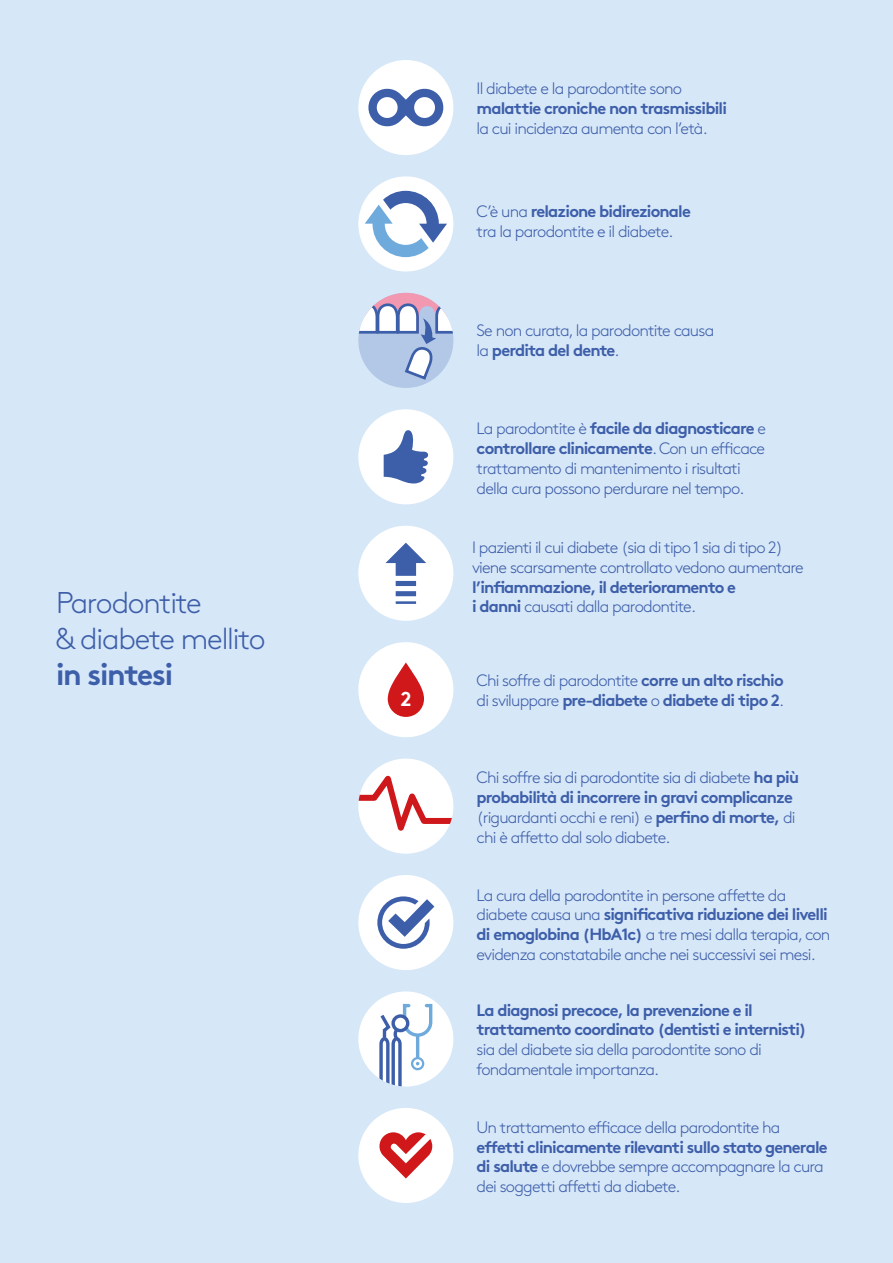
<style>
.page{position:relative;width:893px;height:1263px;background:#d6e7f8}
.page>*{position:absolute;margin:0;border:0;box-sizing:border-box;transform-origin:0 0}
.t1{font:300 30px/36px "Brown";letter-spacing:-.04em;color:#3d5ea9}
.t2{font:700 30px "Brown";letter-spacing:-.04em;color:#3d5ea9}
.t3{font:700 20.1px "Brown";color:#fff}
.t4{font:300 16.5px/19.8px "Brown";letter-spacing:-.05em;color:#3d5ea9}
.t5{font:700 16.5px/19.8px "Brown";letter-spacing:-.05em;color:#3d5ea9}
.s1{font-weight:700}
.s2{font-weight:300}
</style>
<div class="page">
<div style="left:358px;top:60px;width:95px;height:95px;background:#fff;border-radius:50%"></div>
<svg style="left:368px;top:88px;width:76px;height:39px"></svg>
<div style="left:358px;top:176px;width:95px;height:95px;background:#fff;border-radius:50%"></div>
<svg style="left:365px;top:191px;width:82px;height:66px"></svg>
<div style="left:358px;top:759px;width:95px;height:95px;background:#fff;border-radius:50%"></div>
<svg style="left:358px;top:765px;width:95px;height:83px"></svg>
<div style="left:358px;top:875px;width:95px;height:95px;background:#fff;border-radius:50%"></div>
<svg style="left:377px;top:896px;width:57px;height:53px"></svg>
<div style="left:358px;top:1108px;width:95px;height:95px;background:#fff;border-radius:50%"></div>
<svg style="left:379px;top:1132px;width:53px;height:46px"></svg>
<div style="left:358px;top:991px;width:95px;height:95px;background:#fff;border-radius:50%"></div>
<svg style="left:379px;top:1003px;width:55px;height:83px"></svg>
<div style="left:358px;top:642px;width:95px;height:95px;background:#fff;border-radius:50%"></div>
<svg style="left:388px;top:662px;width:36px;height:55px;fill:#d0181b"></svg>
<div style="left:358px;top:526px;width:95px;height:95px;background:#fff;border-radius:50%"></div>
<svg style="left:385px;top:543px;width:41px;height:61px"></svg>
<div style="left:358px;top:409px;width:95px;height:95px;background:#fff;border-radius:50%"></div>
<svg style="left:384px;top:430px;width:44px;height:53px"></svg>
<div style="left:358px;top:293px;width:95px;height:95px;background:#b3c8e6;border-radius:50%"></div>
<svg style="left:358px;top:293px;width:95px;height:89px"></svg>
<h1 class="t1" style="left:56px;top:582px;width:211px">Parodontite<br>&amp; diabete mellito</h1>
<h1 class="t2" style="left:56px;top:650px;width:119px">in sintesi</h1>
<p class="t4" style="left:477px;top:78px;width:207px">Il diabete e la parodontite sono</p>
<p class="t5" style="left:477px;top:97px;width:252px">malattie croniche non trasmissibili</p>
<p class="t4" style="left:477px;top:117px;width:233px">la cui incidenza aumenta con l’età.</p>
<p class="t4" style="left:477px;top:200px;width:216px">C’è una <span class="s1">relazione bidirezionale </span>tra la parodontite e il diabete.</p>
<p class="t4" style="left:477px;top:319px;width:239px">Se non curata, la parodontite causa la <span class="s1">perdita del dente</span>.</p>
<p class="t4" style="left:477px;top:417px;width:291px">La parodontite è <span class="s1">facile da diagnosticare</span> e <span class="s1">controllare clinicamente</span>. Con un efficace trattamento di mantenimento i risultati della cura possono perdurare nel tempo.</p>
<p class="t4" style="left:472px;top:536px;width:333px">I pazienti il cui diabete (sia di tipo 1 sia di tipo 2) viene scarsamente controllato vedono aumentare</p>
<p class="t5" style="left:472px;top:575px;width:266px">l’infiammazione, il deterioramento e i danni <span class="s2">causati dalla parodontite.</span></p>
<p class="t4" style="left:477px;top:669px;width:309px">Chi soffre di parodontite <span class="s1">corre un alto rischio</span></p>
<p class="t3" style="left:401px;top:682px;width:12px">2</p>
<p class="t5" style="left:477px;top:688px;width:309px"><span class="s2">di sviluppare</span> pre-diabete <span class="s2">o</span> diabete di tipo 2<span class="s2">.</span></p>
<p class="t4" style="left:477px;top:767px;width:324px">Chi soffre sia di parodontite sia di diabete <span class="s1">ha più probabilità di incorrere in gravi complicanze </span>(riguardanti occhi e reni) e <span class="s1">perfino di morte,</span> di chi è affetto dal solo diabete.</p>
<p class="t4" style="left:477px;top:884px;width:355px">La cura della parodontite in persone affette da diabete causa una <span class="s1">significativa riduzione dei livelli di emoglobina (HbA1c)</span> a tre mesi dalla terapia, con evidenza constatabile anche nei successivi sei mesi.</p>
<p class="t5" style="left:477px;top:998px;width:332px">La diagnosi precoce, la prevenzione e il trattamento coordinato (dentisti e internisti)</p>
<p class="t4" style="left:477px;top:1038px;width:287px">sia del diabete sia della parodontite sono di fondamentale importanza.</p>
<p class="t4" style="left:477px;top:1116px;width:305px">Un trattamento efficace della parodontite ha</p>
<p class="t4" style="left:477px;top:1136px;width:353px"><span class="s1">effetti clinicamente rilevanti sullo stato generale di salute</span> e dovrebbe sempre accompagnare la cura dei soggetti affetti da diabete.</p>
</div>
